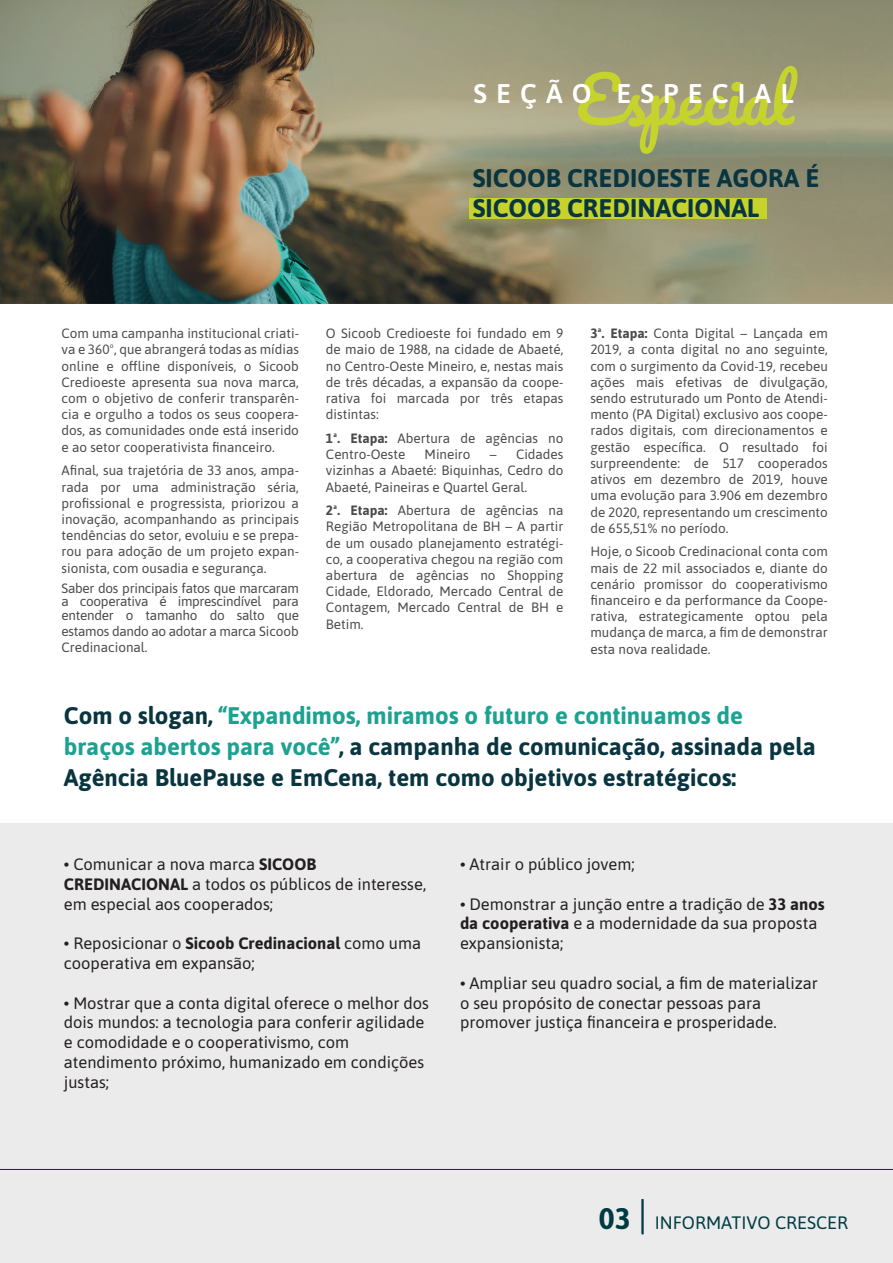
<style>
.page{position:relative;width:893px;height:1263px;background:#fff}
.page>*{position:absolute;margin:0;border:0;box-sizing:border-box;transform-origin:0 0}
.t1{font:600 27px "Asap";letter-spacing:.34em;color:#fff}
.t2{font:700 25.5px/30.6px "Asap";color:#093540}
.t3{font:700 24px/31.2px "Asap";color:#093540}
.t4{font:18px "Asap";color:#003b42}
.t5{font:16.5px/19.8px "Asap";color:#231f20}
.t6{font:13.5px/16.2px "Asap";color:#4b4b4b;text-align:justify}
.t7{font:13.5px/16.2px "Asap";letter-spacing:-.02em;color:#4b4b4b}
.s1{font-weight:700}
.s2{color:#1da191}
.s3{font-weight:700;font-size:29.7px}
.s4{font-size:39px}
</style>
<div class="page">
<img style="left:0;top:0;width:893px;height:303px">
<div style="left:1px;top:824px;width:892px;height:439px;background:#ebebec"></div>
<hr style="left:0;top:1169px;width:893px;height:1px;background:#003b42">
<svg style="left:578px;top:66px;width:219px;height:88px;background:#a6a968"></svg>
<div style="left:469px;top:198px;width:298px;height:21px;background:#c7d32d"></div>
<h1 class="t1" style="left:473px;top:75px;width:321px">SEÇÃO ESPECIAL</h1>
<h2 class="t2" style="left:473px;top:161px;width:348px">SICOOB CREDIOESTE AGORA É<br>SICOOB CREDINACIONAL</h2>
<p class="t6" style="left:62px;top:325px;width:239px">Com uma campanha institucional criati&shy;va e 360º, que abrangerá todas as mídias online e offline disponíveis, o Sicoob Credioeste apresenta sua nova marca, com o objetivo de conferir transparên&shy;cia e orgulho a todos os seus coopera&shy;dos, as comunidades onde está inserido e ao setor cooperativista financeiro.</p>
<p class="t6" style="left:62px;top:462px;width:239px">Afinal, sua trajetória de 33 anos, ampa&shy;rada por uma administração séria, profissional e progressista, priorizou a inovação, acompanhando as principais tendências do setor, evoluiu e se prepa&shy;rou para adoção de um projeto expan&shy;sionista, com ousadia e segurança.</p>
<p class="t6" style="left:62px;top:581px;width:239px;line-height:13.2px">Saber dos principais fatos que marcaram a cooperativa é imprescindível para entender o tamanho do salto que</p>
<p class="t7" style="left:62px;top:622px;width:239px">estamos dando ao adotar a marca Sicoob<br>Credinacional.</p>
<p class="t6" style="left:326px;top:325px;width:239px">O Sicoob Credioeste foi fundado em 9 de maio de 1988, na cidade de Abaeté, no Centro-Oeste Mineiro, e, nestas mais de três décadas, a expansão da coope&shy;rativa foi marcada por três etapas distintas:</p>
<p class="t6" style="left:326px;top:429px;width:239px"><span class="s1">1ª. Etapa:</span> Abertura de agências no<br>Centro-Oeste</p>
<p class="t6" style="left:326px;top:446px;width:239px;text-indent:164px">– Cidades vizinhas a Abaeté: Biquinhas, Cedro do Abaeté, Paineiras e Quartel Geral.</p>
<p class="t6" style="left:326px;top:502px;width:239px"><span class="s1">2ª. Etapa:</span> Abertura de agências na Região Metropolitana de BH – A partir de um ousado planejamento estratégi&shy;co, a cooperativa chegou na região com abertura de agências no Shopping Cidade, Eldorado, Mercado Central de Contagem, Mercado Central de BH e Betim.</p>
<p class="t6" style="left:425px;top:446px;width:47px">Mineiro</p>
<p class="t6" style="left:590px;top:325px;width:239px"><span class="s1">3ª. Etapa:</span> Conta Digital – Lançada em 2019, a conta digital no ano seguinte, com o surgimento da Covid-19, recebeu ações mais efetivas de divulgação, sendo estruturado um Ponto de Atendi&shy;mento (PA Digital) exclusivo aos coope&shy;rados digitais, com direcionamentos e gestão específica. O resultado foi surpreendente: de 517 cooperados ativos em dezembro de 2019, houve uma evolução para 3.906 em dezembro de 2020, representando um crescimento de 655,51% no período.</p>
<p class="t6" style="left:590px;top:543px;width:239px">Hoje, o Sicoob Credinacional conta com mais de 22 mil associados e, diante do cenário promissor do cooperativismo financeiro e da performance da Coope&shy;rativa, estrategicamente optou pela mudança de marca, a fim de demonstrar esta nova realidade.</p>
<h3 class="t3" style="left:64px;top:699px;width:753px">Com o slogan, <span class="s2">“Expandimos, miramos o futuro e continuamos de braços abertos para você”</span>, a campanha de comunicação, assinada pela<br>Agência BluePause e EmCena, tem como objetivos estratégicos:</h3>
<p class="t5" style="left:64px;top:853px;width:364px">• Comunicar a nova marca <span class="s1">SICOOB<br>CREDINACIONAL</span> a todos os públicos de interesse, em especial aos cooperados;</p>
<p class="t5" style="left:64px;top:932px;width:359px">• Reposicionar o <span class="s1">Sicoob Credinacional</span> como uma cooperativa em expansão;</p>
<p class="t5" style="left:64px;top:992px;width:367px">• Mostrar que a conta digital oferece o melhor dos dois mundos: a tecnologia para conferir agilidade e comodidade e o cooperativismo, com atendimento próximo, humanizado em condições justas;</p>
<p class="t5" style="left:460px;top:853px;width:176px">• Atrair o público jovem;</p>
<p class="t5" style="left:460px;top:893px;width:366px">• Demonstrar a junção entre a tradição de <span class="s1">33 anos da cooperativa</span> e a modernidade da sua proposta expansionista;</p>
<p class="t5" style="left:460px;top:972px;width:359px">• Ampliar seu quadro social, a fim de materializar o seu propósito de conectar pessoas para promover justiça financeira e prosperidade.</p>
<h3 class="t4" style="left:599px;top:1210px;width:250px"><span class="s3">03</span> <span class="s4">|</span> INFORMATIVO CRESCER</h3>
</div>
